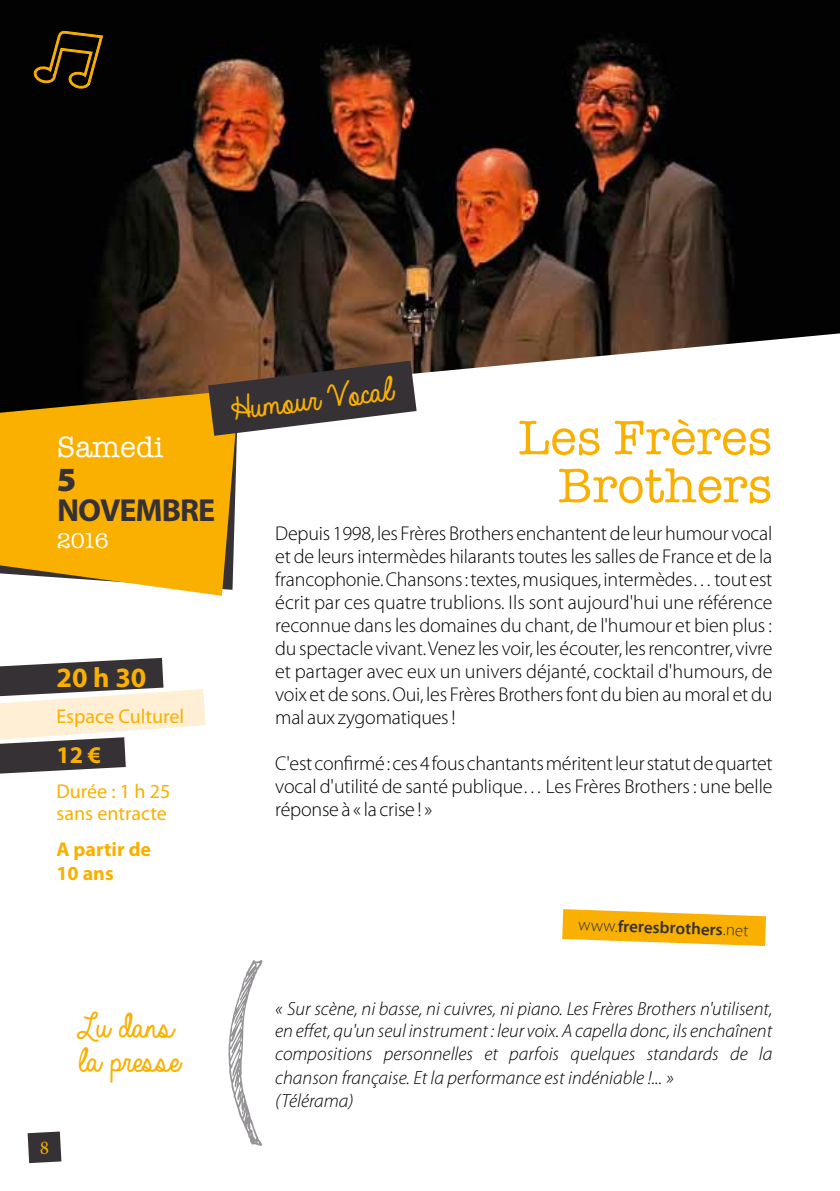
<style>
.page{position:relative;width:840px;height:1191px;background:#fff}
.page>*{position:absolute;margin:0;border:0;box-sizing:border-box;transform-origin:0 0}
.t1{font:50px/48px "American Typewriter";color:#f9b000;text-align:right}
.t2{font:36px/34px "Always In My Heart";color:#f9b000}
.t3{font:900 34px "Myriad Pro";color:#353134}
.t4{font:700 32px "Myriad Pro";letter-spacing:-.03em;color:#353134}
.t5{font:30px "American Typewriter";color:#fff}
.t6{font:700 28px "Myriad Pro";color:#f9b000}
.t7{font:700 24px "Myriad Pro";color:#f9b000}
.t8{font:22px "American Typewriter";color:#fff}
.t9{font:300 20px/23px "Myriad Pro";letter-spacing:-.01em;color:#000;text-align:justify}
.t10{font:20px/22px "Myriad Pro";color:#f9b000}
.t11{font:700 20px/24px "Myriad Pro";color:#f9b000}
.t12{font:19.4px "Minion Pro";color:#f9b000}
.t13{font:italic 300 19px/23px "Myriad Pro";color:#000}
.t14{font:600 17px "Myriad Pro";color:#353134}
.s1{font-weight:300}
</style>
<div class="page">
<svg style="left:28px;top:1131px;width:33px;height:32px"></svg>
<svg style="left:0;top:413px;width:237px;height:183px;background:#f3b215"></svg>
<img style="left:0;top:0;width:839px;height:413px">
<svg style="left:228px;top:960px;width:34px;height:186px"></svg>
<svg style="left:208px;top:361px;width:208px;height:75px"></svg>
<svg style="left:562px;top:909px;width:203px;height:37px"></svg>
<svg style="left:28px;top:31px;width:75px;height:105px;background:#1b1401"></svg>
<svg style="left:0;top:658px;width:205px;height:115px"></svg>
<h3 class="t5" style="left:57px;top:423px;width:108px">Samedi</h3>
<h3 class="t3" style="left:57px;top:460px;width:21px">5</h3>
<h3 class="t4" style="left:57px;top:489px;width:159px">novembre</h3>
<p class="t8" style="left:57px;top:523px;width:54px">2016</p>
<h3 class="t6" style="left:56px;top:659px;width:91px">20 h 30</h3>
<p class="t10" style="left:56px;top:704px;width:129px">Espace Culturel</p>
<p class="t7" style="left:56px;top:739px;width:46px">12 €</p>
<p class="t10" style="left:56px;top:780px;width:115px">Durée : 1 h 25 sans entracte</p>
<p class="t11" style="left:56px;top:836px;width:96px">A partir de<br>10 ans</p>
<h2 class="t2" style="left:223px;top:394px;width:163px;rotate:-7deg">Humour Vocal</h2>
<h1 class="t1" style="left:518px;top:412px;width:255px">Les Frères<br>Brothers</h1>
<p class="t9" style="left:275px;top:522px;width:498px">Depuis 1998, les Frères Brothers enchantent de leur humour vocal et de leurs intermèdes hilarants toutes les salles de France et de la francophonie. Chansons : textes, musiques, intermèdes… tout est écrit par ces quatre trublions. Ils sont aujourd'hui une référence reconnue dans les domaines du chant, de l'humour et bien plus : du spectacle vivant. Venez les voir, les écouter, les rencontrer, vivre et partager avec eux un univers déjanté, cocktail d'humours, de voix et de sons. Oui, les Frères Brothers font du bien au moral et du mal aux zygomatiques !</p>
<p class="t9" style="left:275px;top:752px;width:498px">C'est confirmé : ces 4 fous chantants méritent leur statut de quartet vocal d'utilité de santé publique… Les Frères Brothers : une belle réponse à « la crise ! »</p>
<p class="t14" style="left:578px;top:913px;width:171px;rotate:2deg"><span class="s1">www.</span>freresbrothers<span class="s1">.net</span></p>
<p class="t12" style="left:40px;top:1134px;width:11px">8</p>
<h2 class="t2" style="left:73px;top:1011px;width:102px">Lu dans la presse</h2>
<p class="t13" style="left:275px;top:997px;width:498px">« Sur scène, ni basse, ni cuivres, ni piano. Les Frères Brothers n'utilisent, en effet, qu'un seul instrument : leur voix. A capella donc, ils enchaînent compositions personnelles et parfois quelques standards de la chanson française. Et la performance est indéniable !... »<br>(Télérama)</p>
</div>
